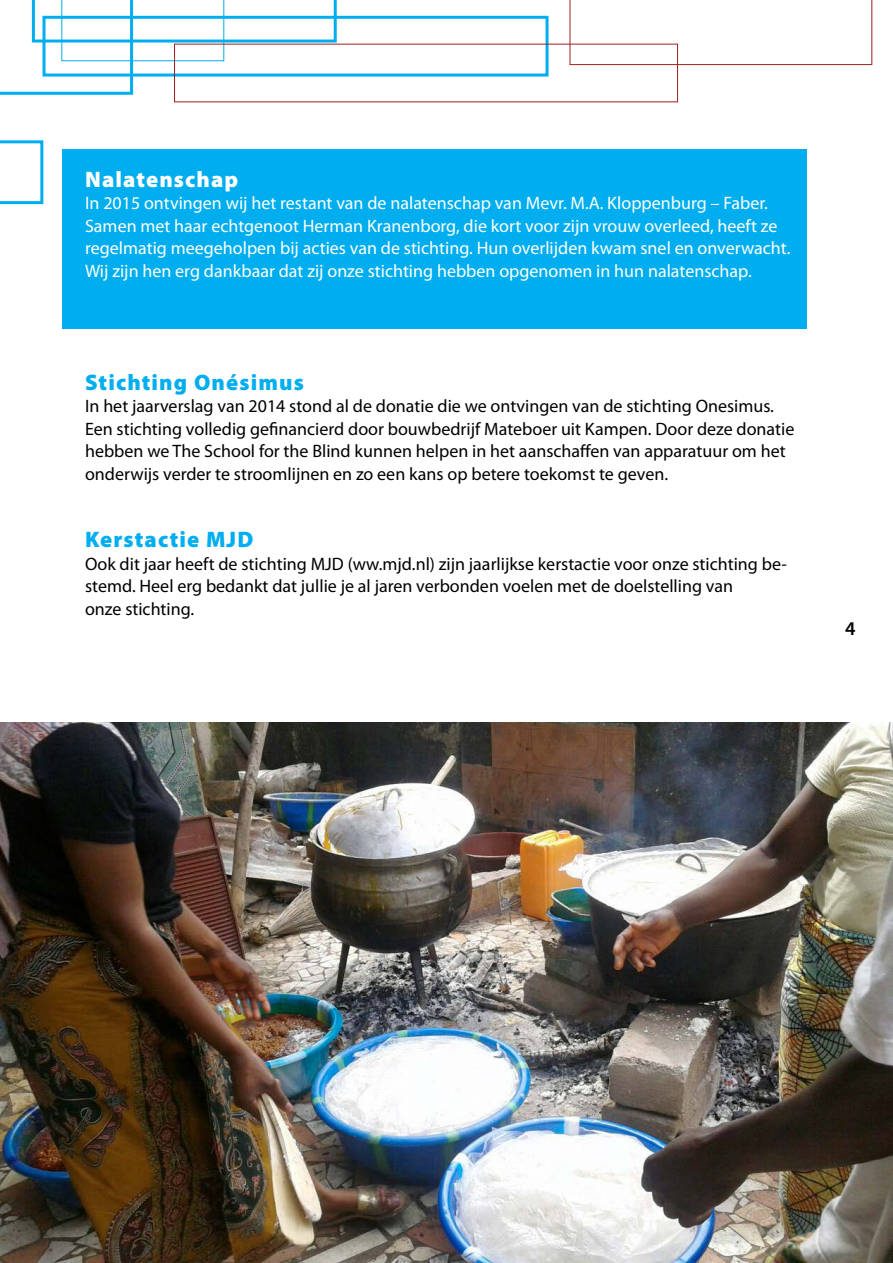
<style>
.page{position:relative;width:893px;height:1263px;background:#fff}
.page>*{position:absolute;margin:0;border:0;box-sizing:border-box;transform-origin:0 0}
.t1{font:900 22.5px "Myriad Pro";letter-spacing:.05em;color:#00aeef}
.t2{font:900 22.5px "Myriad Pro";letter-spacing:.05em;color:#fff}
.t3{font:600 19.5px "Myriad Pro";color:#000}
.t4{font:18px/22.5px "Myriad Pro";color:#000}
.t5{font:18px/22.5px "Myriad Pro";color:#fff}
</style>
<div class="page">
<div style="left:62px;top:150px;width:745px;height:179px;background:#00aeef"></div>
<div style="left:43px;top:16px;width:506px;height:61px;border:3px solid #00aeef"></div>
<svg style="left:0;top:140px;width:43px;height:64px"></svg>
<svg style="left:0;top:0;width:337px;height:95px"></svg>
<svg style="left:570px;top:0;width:302px;height:65px"></svg>
<img style="left:0;top:722px;width:893px;height:541px">
<p class="t2" style="left:85px;top:164px;width:155px">Nalatenschap</p>
<p class="t5" style="left:85px;top:192px;width:707px">In 2015 ontvingen wij het restant van de nalatenschap van Mevr. M.A. Kloppenburg – Faber.<br>Samen met haar echtgenoot Herman Kranenborg, die kort voor zijn vrouw overleed, heeft ze regelmatig meegeholpen bij acties van de stichting. Hun overlijden kwam snel en onverwacht.<br>Wij zijn hen erg dankbaar dat zij onze stichting hebben opgenomen in hun nalatenschap.</p>
<p class="t1" style="left:85px;top:367px;width:220px">Stichting Onésimus</p>
<p class="t4" style="left:85px;top:394px;width:711px">In het jaarverslag van 2014 stond al de donatie die we ontvingen van de stichting Onesimus.<br>Een stichting volledig gefinancierd door bouwbedrijf Mateboer uit Kampen. Door deze donatie hebben we The School for the Blind kunnen helpen in het aanschaffen van apparatuur om het onderwijs verder te stroomlijnen en zo een kans op betere toekomst te geven.</p>
<p class="t1" style="left:85px;top:524px;width:170px">Kerstactie MJD</p>
<p class="t4" style="left:85px;top:552px;width:704px">Ook dit jaar heeft de stichting MJD (ww.mjd.nl) zijn jaarlijkse kerstactie voor onze stichting be&shy;stemd. Heel erg bedankt dat jullie je al jaren verbonden voelen met de doelstelling van<br>onze stichting.</p>
<p class="t3" style="left:845px;top:616px;width:12px">4</p>
</div>
